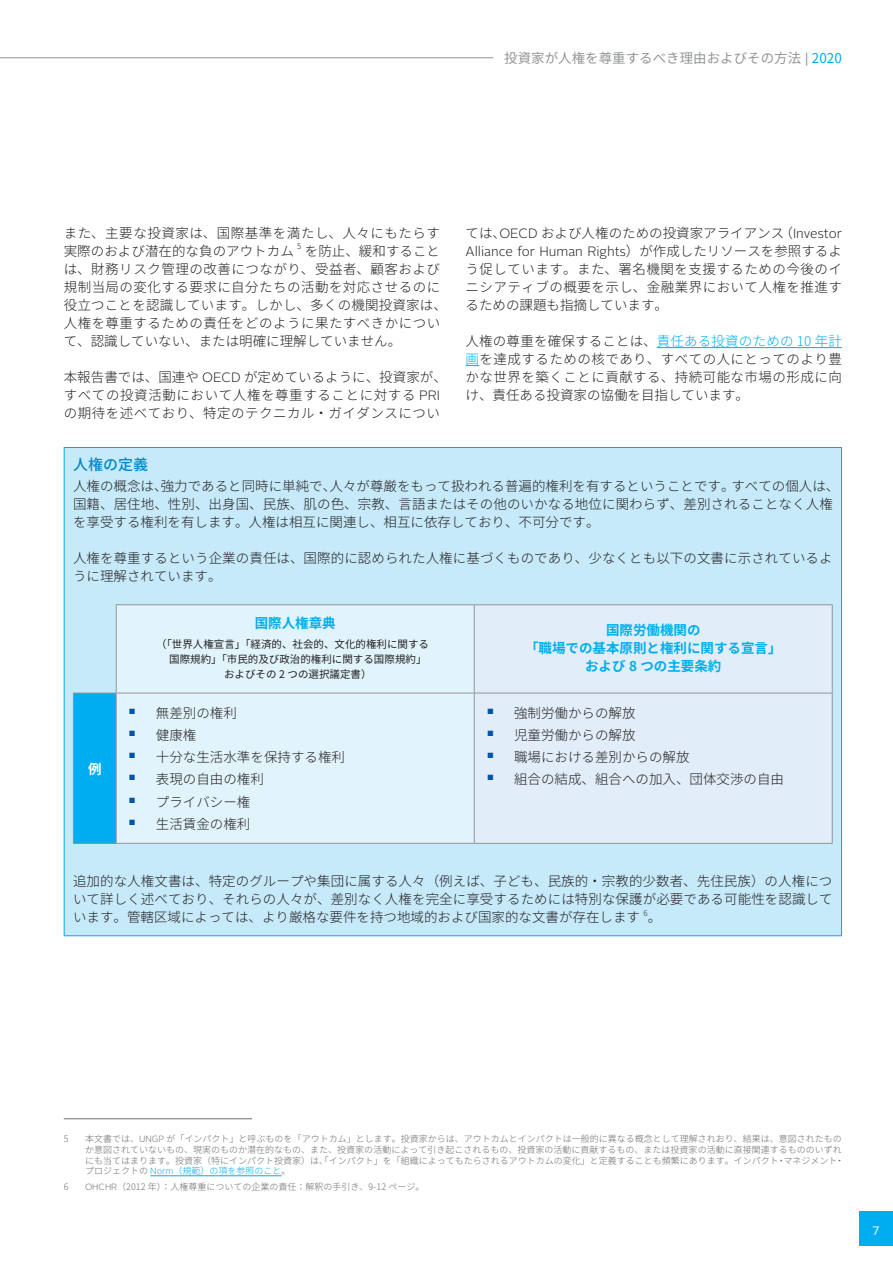
<style>
.page{position:relative;width:893px;height:1263px;background:#fff}
.page>*{position:absolute;margin:0;border:0;box-sizing:border-box;transform-origin:0 0}
.t1{font:500 15px "Noto Sans CJ Kjp";color:#0087cd}
.t2{font:300 13.5px/18px "Noto Sans CJ Kjp";letter-spacing:.005em;color:#231f20;text-align:justify}
.t3{font:300 13.5px/18px "Noto Sans CJ Kjp";letter-spacing:.035em;color:#231f20}
.t4{font:300 13.5px/18px "Noto Sans CJ Kjp";letter-spacing:.04em;color:#231f20}
.t5{font:700 13.5px/18px "Noto Sans CJ Kjp";color:#00aeef;text-align:center}
.t6{font:300 13.5px "Alright Sans";color:#231f20}
.t7{font:13.5px "Noto Sans CJ Kjp";color:#939598}
.t8{font:700 13.5px "Noto Sans CJ Kjp";color:#fff}
.t9{font:12px "Alright Sans";color:#fff}
.t10{font:10.5px "Noto Sans CJ Kjp";color:#231f20}
.t11{font:300 9px/10.8px "Noto Sans CJ Kjp";color:#6c6d70}
.t12{font:300 7.8px "Noto Sans CJ Kjp";color:#231f20}
.s1{font-family:"Alright Sans"}
.s2{color:#00aeef}
.s3{font-family:"Noto Sans CJ Kjp"}
.s4{font-family:"Alright Sans";color:#00aeef}
</style>
<div class="page">
<div style="left:859px;top:1212px;width:34px;height:34px;background:#00aeef"></div>
<hr style="left:0;top:57px;width:493px;height:1px;background:#939598">
<div style="left:64px;top:447px;width:777px;height:489px;background:#c6eafa"></div>
<div style="left:117px;top:605px;width:357px;height:238px;background:#e1f4fc"></div>
<div style="left:475px;top:605px;width:357px;height:238px;background:#e1edf8"></div>
<div style="left:73px;top:693px;width:43px;height:150px;background:#00aeef"></div>
<hr style="left:116px;top:604px;width:358px;height:1px;background:#939598">
<hr style="left:116px;top:605px;width:1px;height:88px;background:#939598">
<hr style="left:474px;top:604px;width:359px;height:1px;background:#939598">
<hr style="left:474px;top:605px;width:1px;height:88px;background:#939598">
<hr style="left:832px;top:605px;width:1px;height:88px;background:#939598">
<hr style="left:73px;top:693px;width:43px;height:1px;background:#939598">
<hr style="left:73px;top:693px;width:1px;height:150px;background:#939598">
<hr style="left:116px;top:693px;width:358px;height:1px;background:#939598">
<hr style="left:116px;top:693px;width:1px;height:150px;background:#939598">
<hr style="left:474px;top:693px;width:359px;height:1px;background:#939598">
<hr style="left:474px;top:693px;width:1px;height:150px;background:#939598">
<hr style="left:832px;top:693px;width:1px;height:150px;background:#939598">
<hr style="left:73px;top:843px;width:43px;height:1px;background:#939598">
<hr style="left:116px;top:843px;width:358px;height:1px;background:#939598">
<hr style="left:474px;top:843px;width:359px;height:1px;background:#939598">
<hr style="left:64px;top:1118px;width:188px;height:1px;background:#6c6d70">
<hr style="left:150px;top:1175px;width:131px;height:1px;background:#00aeef">
<hr style="left:657px;top:347px;width:185px;height:1px;background:#00aeef">
<svg style="left:466px;top:365px;width:13px;height:1px"></svg>
<p class="t7" style="left:504px;top:51px;width:339px">投資家が人権を尊重するべき理由およびその方法 <span class="s1">|</span> <span class="s2">2020</span></p>
<p class="t4" style="left:64px;top:224px;width:378px">また、主要な投資家は、国際基準を満たし、人々にもたらす実際のおよび潜在的な負のアウトカム</p>
<p class="t12" style="left:297px;top:242px;width:6px">5</p>
<p class="t3" style="left:64px;top:242px;width:385px;text-indent:241px">を防止、緩和することは、財務リスク管理の改善につながり、受益者、顧客および規制当局の変化する要求に自分たちの活動を対応させるのに役立つことを認識しています。しかし、多くの機関投資家は、人権を尊重するための責任をどのように果たすべきかについて、認識していない、または明確に理解していません。</p>
<p class="t3" style="left:64px;top:368px;width:385px">本報告書では、国連や <span class="s1">OECD</span> が定めているように、投資家が、すべての投資活動において人権を尊重することに対する <span class="s1">PRI</span>の期待を述べており、特定のテクニカル・ガイダンスについ</p>
<p class="t2" style="left:466px;top:224px;width:378px">ては、<span class="s1">OECD</span> および人権のための投資家アライアンス（<span class="s1">Investor</span></p>
<p class="t6" style="left:466px;top:242px;width:378px">Alliance for Human Rights<span class="s3">）が作成したリソースを参照するよ</span></p>
<p class="t2" style="left:466px;top:260px;width:378px">う促しています。また、署名機関を支援するための今後のイニシアティブの概要を示し、金融業界において人権を推進するための課題も指摘しています。</p>
<p class="t2" style="left:466px;top:332px;width:378px">人権の尊重を確保することは、<span class="s2">責任ある投資のための 10 年計画</span>を達成するための核であり、すべての人にとってのより豊かな世界を築くことに貢献する、持続可能な市場の形成に向け、責任ある投資家の協働を目指しています。</p>
<p class="t1" style="left:73px;top:456px;width:76px">人権の定義</p>
<p class="t2" style="left:73px;top:477px;width:768px;text-align:left">人権の概念は、強力であると同時に単純で、人々が尊厳をもって扱われる普遍的権利を有するということです。すべての個人は、国籍、居住地、性別、出身国、民族、肌の色、宗教、言語またはその他のいかなる地位に関わらず、差別されることなく人権を享受する権利を有します。人権は相互に関連し、相互に依存しており、不可分です。</p>
<p class="t2" style="left:73px;top:549px;width:761px">人権を尊重するという企業の責任は、国際的に認められた人権に基づくものであり、少なくとも以下の文書に示されているように理解されています。</p>
<p class="t5" style="left:255px;top:614px;width:82px">国際人権章典</p>
<p class="t10" style="left:156px;top:638px;width:274px">（「世界人権宣言」「経済的、社会的、文化的権利に関する</p>
<p class="t10" style="left:169px;top:653px;width:259px">国際規約」「市民的及び政治的権利に関する国際規約」</p>
<p class="t10" style="left:224px;top:668px;width:149px">およびその 2 つの選択議定書）</p>
<p class="t5" style="left:525px;top:621px;width:258px">国際労働機関の<br>「職場での基本原則と権利に関する宣言」および 8 つの主要条約</p>
<p class="t8" style="left:88px;top:761px;width:15px">例</p>
<p class="t2" style="left:129px;top:704px;width:109px"><sup>■</sup> 無差別の権利</p>
<p class="t2" style="left:129px;top:726px;width:69px"><sup>■</sup> 健康権</p>
<p class="t2" style="left:129px;top:748px;width:217px"><sup>■</sup> 十分な生活水準を保持する権利</p>
<p class="t2" style="left:129px;top:771px;width:136px"><sup>■</sup> 表現の自由の権利</p>
<p class="t2" style="left:129px;top:793px;width:123px"><sup>■</sup> プライバシー権</p>
<p class="t2" style="left:129px;top:815px;width:123px"><sup>■</sup> 生活賃金の権利</p>
<p class="t2" style="left:487px;top:704px;width:150px"><sup>■</sup> 強制労働からの解放</p>
<p class="t2" style="left:487px;top:726px;width:150px"><sup>■</sup> 児童労働からの解放</p>
<p class="t2" style="left:487px;top:748px;width:204px"><sup>■</sup> 職場における差別からの解放</p>
<p class="t2" style="left:487px;top:771px;width:299px"><sup>■</sup> 組合の結成、組合への加入、団体交渉の自由</p>
<p class="t2" style="left:73px;top:873px;width:761px">追加的な人権文書は、特定のグループや集団に属する人々（例えば、子ども、民族的・宗教的少数者、先住民族）の人権について詳しく述べており、それらの人々が、差別なく人権を完全に享受するためには特別な保護が必要である可能性を認識しています。管轄区域によっては、より厳格な要件を持つ地域的および国家的な文書が存在します</p>
<p class="t12" style="left:643px;top:908px;width:6px">6</p>
<p class="t2" style="left:648px;top:909px;width:15px">。</p>
<p class="t11" style="left:64px;top:1133px;width:6px">5</p>
<p class="t11" style="left:85px;top:1133px;width:761px">本文書では、<span class="s1">UNGP</span> が「インパクト」と呼ぶものを「アウトカム」とします。投資家からは、アウトカムとインパクトは一般的に異なる概念として理解されおり、結果は、意図されたものか意図されていないもの、現実のものか潜在的なもの、また、投資家の活動によって引き起こされるもの、投資家の活動に貢献するもの、または投資家の活動に直接関連するもののいずれにも当てはまります。投資家（特にインパクト投資家）は、「インパクト」を「組織によってもたらされるアウトカムの変化」と定義することも頻繁にあります。インパクト・マネジメント・プロジェクトの <span class="s4">Norm</span><span class="s2">（規範）の項を参照のこと</span>。</p>
<p class="t11" style="left:64px;top:1181px;width:6px">6</p>
<p class="t11" style="left:85px;top:1181px;width:341px"><span class="s1">OHCHR</span>（2012 年）：人権尊重についての企業の責任：解釈の手引き、9<span class="s1">-</span>12 ページ。</p>
<p class="t9" style="left:872px;top:1221px;width:8px">7</p>
</div>
